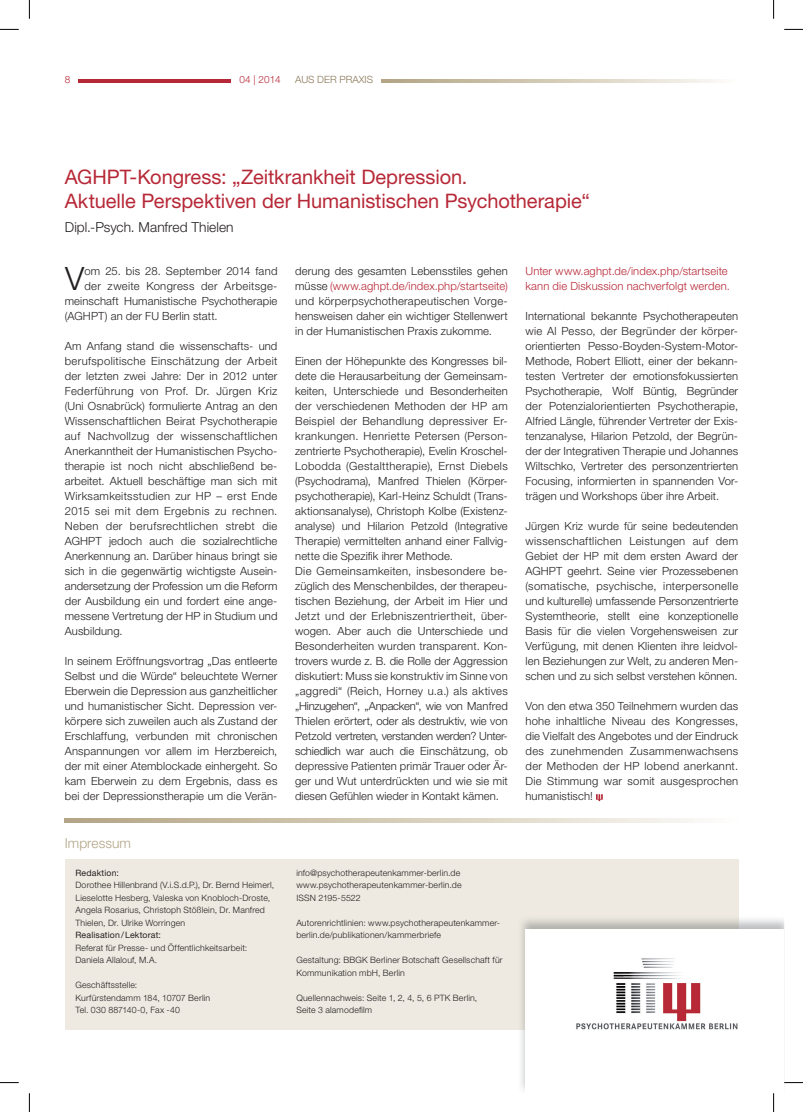
<style>
.page{position:relative;width:803px;height:1112px;background:#fff}
.page>*{position:absolute;margin:0;border:0;box-sizing:border-box;transform-origin:0 0}
.t1{font:300 32.25px "Helvetica Neue LT Std";color:#231f20}
.t2{font:20px/23.8px "Helvetica Neue LT Std";letter-spacing:-.005em;color:#b72837}
.t3{font:300 13.75px "Helvetica Neue LT Std";letter-spacing:.005em;color:#231f20}
.t4{font:300 13.75px "Helvetica Neue LT Std";color:#b3a586}
.t5{font:300 11.25px/15px "Helvetica Neue LT Std";letter-spacing:.01em;color:#231f20;text-align:justify}
.t6{font:300 11.25px/15px "Helvetica Neue LT Std";letter-spacing:.01em;color:#b72837}
.t7{font:300 11.25px "Helvetica Neue LT Std";letter-spacing:.03em;color:#231f20}
.t8{font:300 10px "Helvetica Neue LT Std";color:#8a7758}
.t9{font:300 10px "Helvetica Neue LT Std";color:#b72837}
.t10{font:300 8.75px/12.5px "Helvetica Neue LT Std";letter-spacing:.02em;color:#231f20}
.t11{font:8.75px "Helvetica Neue LT Std";letter-spacing:.015em;color:#231f20}
.s1{color:#b72837}
</style>
<div class="page">
<hr style="left:78px;top:79px;width:153px;height:4px;background:#b72837">
<svg style="left:596px;top:794px;width:7px;height:6px"></svg>
<div style="left:65px;top:858px;width:673px;height:171px;background:#eeeae1"></div>
<img style="left:518px;top:915px;width:266px;height:176px">
<img style="left:518px;top:915px;width:220px;height:114px">
<div style="left:525px;top:928px;width:259px;height:164px;background:#fff"></div>
<img style="left:576px;top:958px;width:162px;height:72px">
<svg style="left:382px;top:79px;width:333px;height:4px"></svg>
<svg style="left:65px;top:818px;width:629px;height:4px;background:#d4ccb8"></svg>
<svg style="left:0;top:29px;width:19px;height:1px"></svg>
<svg style="left:784px;top:29px;width:19px;height:1px"></svg>
<svg style="left:0;top:1082px;width:19px;height:1px"></svg>
<svg style="left:784px;top:1082px;width:19px;height:1px"></svg>
<svg style="left:29px;top:0;width:1px;height:19px"></svg>
<svg style="left:29px;top:1093px;width:1px;height:18px"></svg>
<svg style="left:773px;top:0;width:1px;height:19px"></svg>
<svg style="left:773px;top:1093px;width:1px;height:18px"></svg>
<p class="t9" style="left:65px;top:73px;width:7px">8</p>
<p class="t9" style="left:240px;top:73px;width:43px">04 | 2014</p>
<p class="t8" style="left:295px;top:73px;width:79px">AUS DER PRAXIS</p>
<h2 class="t2" style="left:65px;top:165px;width:527px">AGHPT-Kongress: „Zeitkrankheit Depression.<br>Aktuelle Perspektiven der Humanistischen Psychotherapie“</h2>
<p class="t3" style="left:65px;top:218px;width:170px">Dipl.-Psych. Manfred Thielen</p>
<h1 class="t1" style="left:65px;top:259px;width:21px">V</h1>
<p class="t5" style="left:84px;top:263px;width:194px">om 25. bis 28. September 2014 fand</p>
<p class="t7" style="left:84px;top:279px;width:194px">der zweite Kongress der Arbeitsge-</p>
<p class="t5" style="left:65px;top:293px;width:214px">meinschaft Humanistische Psychotherapie</p>
<p class="t5" style="left:65px;top:308px;width:154px">(AGHPT) an der FU Berlin statt.</p>
<p class="t5" style="left:65px;top:338px;width:214px">Am Anfang stand die wissenschafts- und berufspolitische Einschätzung der Arbeit der letzten zwei Jahre: Der in 2012 unter Federführung von Prof. Dr. Jürgen Kriz (Uni Osnabrück) formulierte Antrag an den Wissen schaftlichen Beirat Psychotherapie auf Nachvollzug der wissenschaftlichen Anerkanntheit der Humanistischen Psycho&shy;therapie ist noch nicht abschließend be&shy;arbeitet. Aktuell beschäftige man sich mit Wirksamkeitsstudien zur HP – erst Ende 2015 sei mit dem Ergebnis zu rechnen.<br>Neben der berufsrechtlichen strebt die AGHPT jedoch auch die sozialrechtliche Anerkennung an. Darüber hinaus bringt sie sich in die gegenwärtig wichtigste Ausein&shy;andersetzung der Profession um die Reform der Ausbildung ein und fordert eine ange&shy;messene Vertretung der HP in Studium und Ausbildung.</p>
<p class="t5" style="left:65px;top:653px;width:214px">In seinem Eröffnungsvortrag „Das entleerte Selbst und die Würde“ beleuchtete Werner Eberwein die Depression aus ganzheitlicher und humanistischer Sicht. Depression ver&shy;körpere sich zuweilen auch als Zustand der Erschlaffung, verbunden mit chronischen Anspannungen vor allem im Herzbereich, der mit einer Atemblockade einhergeht. So kam Eberwein zu dem Ergebnis, dass es bei der Depressionstherapie um die Verän-</p>
<p class="t4" style="left:65px;top:834px;width:68px">Impressum</p>
<p class="t11" style="left:75px;top:867px;width:45px">Redaktion:</p>
<p class="t10" style="left:75px;top:878px;width:200px">Dorothee Hillenbrand (V.i.S.d.P.), Dr. Bernd Heimerl, Lieselotte Hesberg, Valeska von Knobloch-Droste, Angela Rosarius, Christoph Stößlein, Dr. Manfred Thielen, Dr. Ulrike Worringen</p>
<p class="t11" style="left:75px;top:929px;width:87px">Realisation / Lektorat:</p>
<p class="t10" style="left:75px;top:940px;width:173px">Referat für Presse- und Öffentlichkeitsarbeit:<br>Daniela Allalouf, M.A.</p>
<p class="t10" style="left:75px;top:978px;width:136px">Geschäftsstelle:<br>Kurfürstendamm 184, 10707 Berlin<br>Tel. 030 887140-0, Fax -40</p>
<p class="t5" style="left:295px;top:263px;width:214px">derung des gesamten Lebensstiles gehen müsse <span class="s1">(www.aghpt.de/index.php/startseite) </span>und körperpsychotherapeutischen Vorge&shy;hensweisen daher ein wichtiger Stellenwert in der Humanistischen Praxis zukomme.</p>
<p class="t5" style="left:295px;top:353px;width:214px;text-align:left">Einen der Höhepunkte des Kongresses bil&shy;dete die Herausarbeitung der Gemeinsam&shy;keiten, Unterschiede und Besonderheiten der verschiedenen Methoden der HP am Beispiel der Behandlung depressiver Er&shy;krankungen. Henriette Petersen (Person&shy;zentrierte Psychotherapie), Evelin Kroschel-Lobodda (Gestalttherapie), Ernst Diebels (Psychodrama), Manfred Thielen (Körper&shy;psychotherapie), Karl-Heinz Schuldt (Trans&shy;aktionsanalyse), Christoph Kolbe (Existenz&shy;analyse) und Hilarion Petzold (Integrative Therapie) vermittelten anhand einer Fallvig&shy;nette die Spezifik ihrer Methode.<br>Die Gemeinsamkeiten, insbesondere be&shy;züglich des Menschenbildes, der therapeu&shy;tischen Beziehung, der Arbeit im Hier und Jetzt und der Erlebniszentriertheit, über&shy;wogen. Aber auch die Unterschiede und Besonderheiten wurden transparent. Kon&shy;trovers wurde z. B. die Rolle der Aggression diskutiert: Muss sie konstruktiv im Sinne von „aggredi“ (Reich, Horney u.a.) als aktives „Hinzugehen“, „Anpacken“, wie von Manfred Thielen erörtert, oder als destruktiv, wie von Petzold vertreten, verstanden werden? Unter&shy;schiedlich war auch die Einschätzung, ob depressive Patienten primär Trauer oder Är&shy;ger und Wut unterdrückten und wie sie mit diesen Gefühlen wieder in Kontakt kämen.</p>
<p class="t10" style="left:296px;top:865px;width:167px">info@psychotherapeutenkammer-berlin.de www.psychotherapeutenkammer-berlin.de<br>ISSN 2195-5522</p>
<p class="t10" style="left:296px;top:915px;width:205px">Autorenrichtlinien: www.psychotherapeutenkammer&shy;berlin.de/publikationen/kammerbriefe</p>
<p class="t10" style="left:296px;top:953px;width:208px">Gestaltung: BBGK Berliner Botschaft Gesellschaft für<br>Kommunikation mbH, Berlin</p>
<p class="t10" style="left:296px;top:990px;width:182px">Quellennachweis: Seite 1, 2, 4, 5, 6 PTK Berlin,<br>Seite 3 alamodefilm</p>
<p class="t6" style="left:525px;top:263px;width:206px">Unter www.aghpt.de/index.php/startseite kann die Diskussion nachverfolgt werden.</p>
<p class="t5" style="left:525px;top:308px;width:214px">International bekannte Psychotherapeuten wie Al Pesso, der Begründer der körper&shy;orientierten Pesso-Boyden-System-Motor-Methode, Robert Elliott, einer der bekann&shy;testen Vertreter der emotionsfokussierten Psychotherapie, Wolf Büntig, Begründer der Potenzialorientierten Psychotherapie, Alfried Längle, führender Vertreter der Exis&shy;tenzanalyse, Hilarion Petzold, der Begrün&shy;der der Integrativen Therapie und Johannes Wiltschko, Vertreter des personzentrierten Focusing, informierten in spannenden Vor&shy;trägen und Workshops über ihre Arbeit.</p>
<p class="t5" style="left:525px;top:518px;width:214px">Jürgen Kriz wurde für seine bedeutenden wissenschaftlichen Leistungen auf dem Gebiet der HP mit dem ersten Award der AGHPT geehrt. Seine vier Prozessebenen (somatische, psychische, interpersonelle und kulturelle) umfassende Personzentrierte Systemtheorie, stellt eine konzeptionelle Basis für die vielen Vorgehensweisen zur Verfügung, mit denen Klienten ihre leidvol&shy;len Beziehungen zur Welt, zu anderen Men&shy;schen und zu sich selbst verstehen können.</p>
<p class="t5" style="left:525px;top:698px;width:214px">Von den etwa 350 Teilnehmern wurden das hohe inhaltliche Niveau des Kongresses, die Vielfalt des Angebotes und der Eindruck des zunehmenden Zusammenwachsens der Methoden der HP lobend anerkannt.<br>Die Stimmung war somit ausgesprochen humanistisch!</p>
</div>
